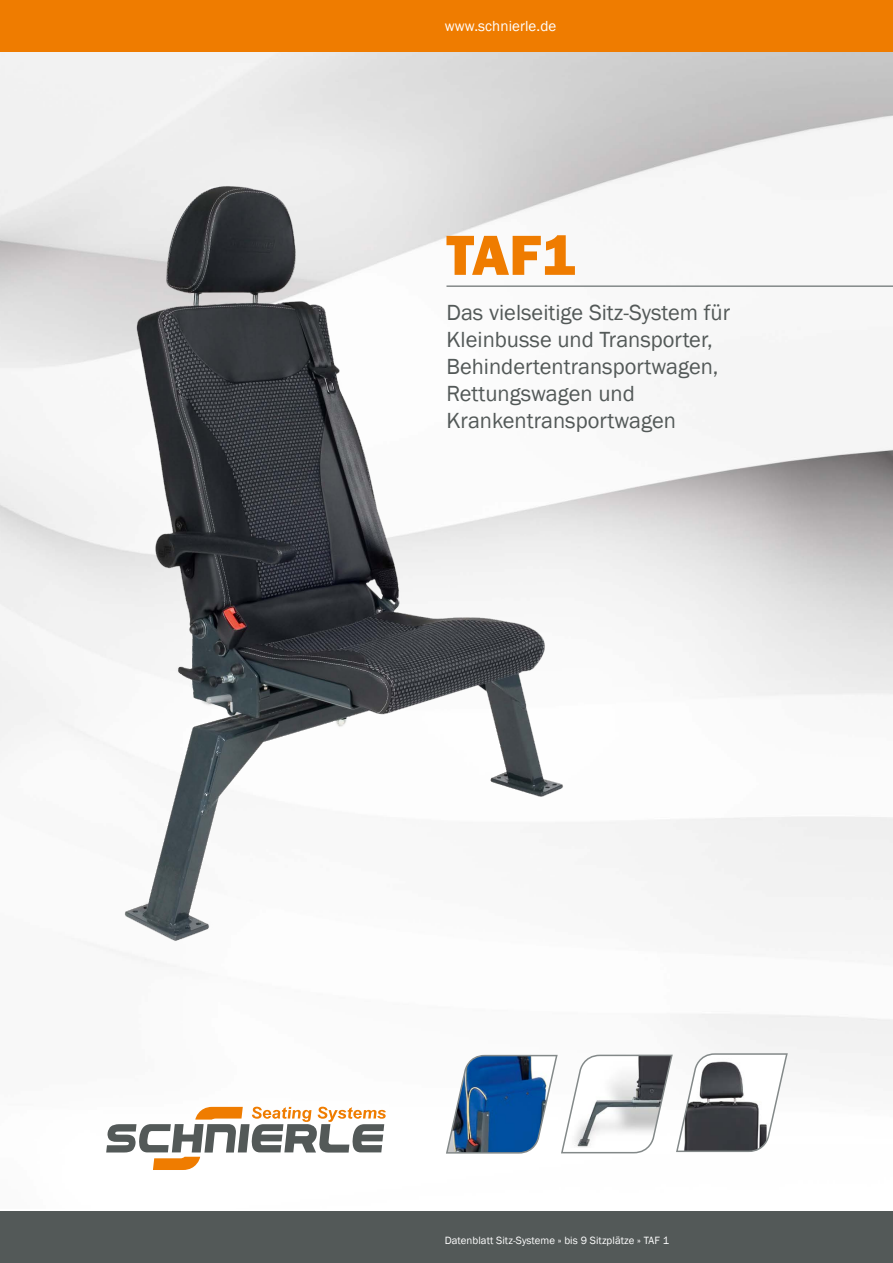
<style>
.page{position:relative;width:893px;height:1263px;background:#fff}
.page>*{position:absolute;margin:0;border:0;box-sizing:border-box;transform-origin:0 0}
.t1{font:800 58.5px "Franklin Gothic";color:#ef7c00}
.t2{font:22.5px/27px "Franklin Gothic";color:#535958}
.t3{font:15px "Franklin Gothic";letter-spacing:.005em;color:#fff}
.t4{font:10.8px "Franklin Gothic";letter-spacing:.005em;color:#fff}
</style>
<div class="page">
<img style="left:0;top:51px;width:893px;height:1056px">
<svg style="left:445px;top:1052px;width:344px;height:102px"></svg>
<div style="left:0;top:1212px;width:893px;height:51px;background:#535958"></div>
<hr style="left:446px;top:285px;width:447px;height:2px;background:#838989">
<div style="left:0;top:0;width:893px;height:51px;background:#ef7c00"></div>
<svg style="left:106px;top:1107px;width:280px;height:63px"></svg>
<img style="left:95px;top:155px;width:500px;height:810px">
<p class="t3" style="left:445px;top:17px;width:113px">www.schnierle.de</p>
<h1 class="t1" style="left:446px;top:217px;width:130px">TAF1</h1>
<p class="t2" style="left:446px;top:299px;width:285px">Das vielseitige Sitz-System für<br>Kleinbusse und Transporter,<br>Behindertentransportwagen,<br>Rettungswagen und<br>Krankentransportwagen</p>
<p class="t4" style="left:445px;top:1233px;width:226px">Datenblatt Sitz-Systeme » bis 9 Sitzplätze » TAF 1</p>
</div>
